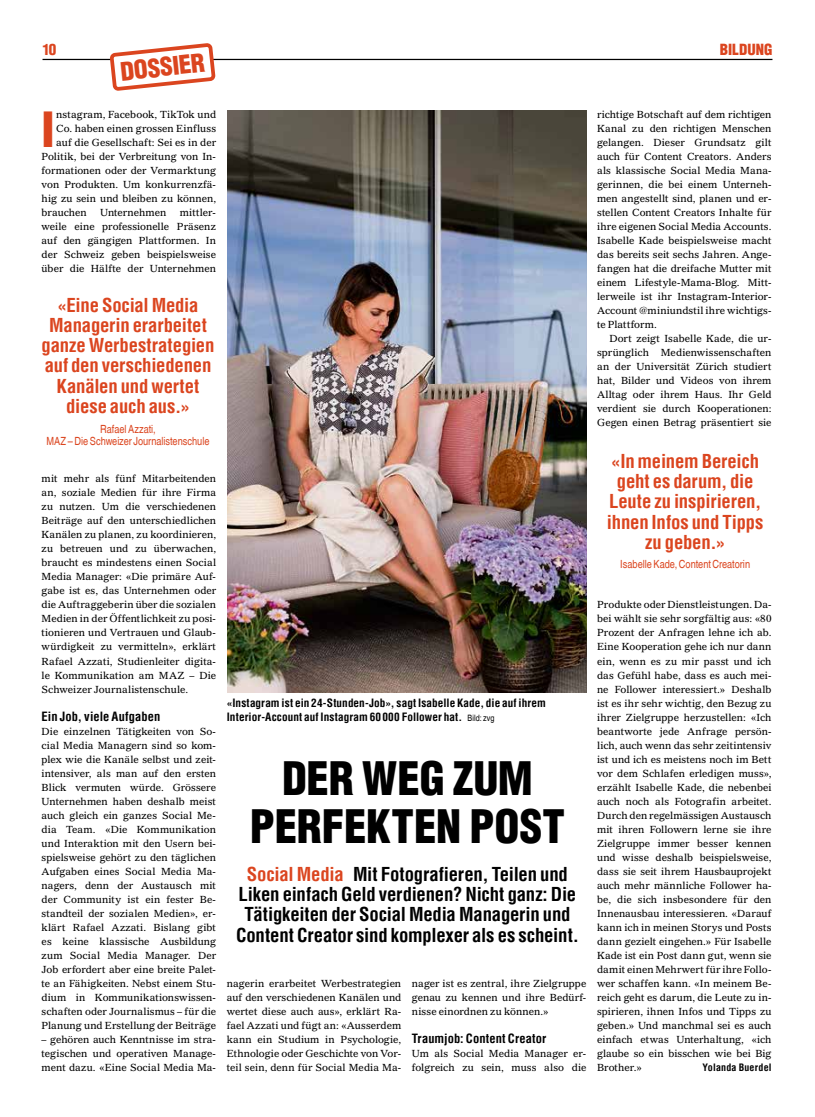
<style>
.page{position:relative;width:815px;height:1117px;background:#fff}
.page>*{position:absolute;margin:0;border:0;box-sizing:border-box;transform-origin:0 0}
.t1{font:900 condensed 47.38px "Helvetica Com";color:#db451f}
.t2{font:900 condensed 45px/47.5px "Helvetica Com";letter-spacing:-.005em;color:#000;text-align:center}
.t3{font:900 condensed 25px "Helvetica Com";color:#db451f}
.t4{font:700 condensed 18.75px/20.2px "Helvetica Com";letter-spacing:-.01em;color:#db451f;text-align:center}
.t5{font:700 condensed 18.75px/20.2px "Helvetica Com";letter-spacing:-.01em;color:#000;text-align:center}
.t6{font:900 condensed 15px "Helvetica Com";color:#db451f}
.t7{font:700 condensed 12.5px "Helvetica Com";letter-spacing:.005em;color:#000}
.t8{font:700 condensed 11.25px/14px "Helvetica Com";letter-spacing:.005em;color:#000}
.t9{font:condensed 11.25px/12.5px "Helvetica Com";letter-spacing:-.005em;color:#db451f;text-align:center}
.t10{font:10px/14px "Gazette LT Std";color:#000;text-align:justify}
.t11{font:700 condensed 10px "Helvetica Com";letter-spacing:.015em;color:#000}
.s1{font-weight:400;font-size:8.75px}
.s2{color:#db451f}
</style>
<div class="page">
<hr style="left:43px;top:59px;width:729px;height:1px;background:#000">
<svg style="left:111px;top:43px;width:105px;height:48px"></svg>
<img style="left:228px;top:111px;width:358px;height:581px">
<h3 class="t6" style="left:43px;top:40px;width:15px">10</h3>
<h3 class="t6" style="left:720px;top:40px;width:54px">BILDUNG</h3>
<h3 class="t3" style="left:119px;top:56px;width:86px;rotate:-6deg">DOSSIER</h3>
<h1 class="t1" style="left:42px;top:100px;width:15px">I</h1>
<p class="t10" style="left:56px;top:107px;width:161px">nstagram, Facebook, TikTok und</p>
<p class="t10" style="left:597px;top:107px;width:176px">richtige Botschaft auf dem richtigen Kanal zu den richtigen Menschen gelangen. Dieser Grundsatz gilt auch für Content Creators. Anders als klassische Social Media Mana&shy;gerinnen, die bei einem Unterneh&shy;men angestellt sind, planen und er&shy;stellen Content Creators Inhalte für ihre eigenen Social Media Accounts.<br>Isabelle Kade beispielsweise macht das bereits seit sechs Jahren. Ange&shy;fangen hat die dreifache Mutter mit einem Lifestyle-Mama-Blog. Mitt&shy;lerweile ist ihr Instagram-Interior-Account @miniundstil ihre wichtigs&shy;te Plattform.</p>
<p class="t10" style="left:597px;top:331px;width:176px;text-indent:12px">Dort zeigt Isabelle Kade, die ur&shy;sprünglich Medienwissenschaften an der Universität Zürich studiert hat, Bilder und Videos von ihrem Alltag oder ihrem Haus. Ihr Geld verdient sie durch Kooperationen:<br>Gegen einen Betrag präsentiert sie</p>
<p class="t10" style="left:56px;top:121px;width:161px">Co. haben einen grossen Einfluss</p>
<p class="t10" style="left:56px;top:135px;width:161px">auf die Gesellschaft: Sei es in der</p>
<p class="t10" style="left:42px;top:149px;width:176px">Politik, bei der Verbreitung von In-</p>
<p class="t10" style="left:42px;top:163px;width:176px">formationen oder der Vermarktung</p>
<p class="t10" style="left:42px;top:177px;width:176px">von Produkten. Um konkurrenzfä-</p>
<p class="t10" style="left:42px;top:191px;width:176px">hig zu sein und bleiben zu können,</p>
<p class="t10" style="left:42px;top:205px;width:47px">brauchen</p>
<p class="t10" style="left:100px;top:205px;width:68px">Unternehmen</p>
<p class="t10" style="left:42px;top:205px;width:176px;text-indent:138px">mittler&shy;weile eine professionelle Präsenz auf den gängigen Plattformen. In der Schweiz geben beispielsweise über die Hälfte der Unternehmen</p>
<h3 class="t4" style="left:42px;top:294px;width:174px">«Eine Social Media<br>Managerin erarbeitet ganze Werbestrategien auf den verschiedenen<br>Kanälen und wertet diese auch aus.»</h3>
<p class="t9" style="left:47px;top:422px;width:164px">Rafael Azzati,<br>MAZ – Die Schweizer Journalistenschule</p>
<p class="t10" style="left:42px;top:471px;width:176px">mit mehr als fünf Mitarbeitenden an, soziale Medien für ihre Firma zu nutzen. Um die verschiedenen Beiträge auf den unterschiedlichen Kanälen zu planen, zu koordinieren, zu betreuen und zu überwachen, braucht es mindestens einen Social Media Manager: «Die primäre Auf&shy;gabe ist es, das Unternehmen oder die Auftraggeberin über die sozialen Medien in der Öffentlichkeit zu posi&shy;tionieren und Vertrauen und Glaub&shy;würdigkeit zu vermitteln», erklärt Rafael Azzati, Studienleiter digita&shy;le Kommunikation am MAZ – Die Schweizer Journalistenschule.</p>
<p class="t7" style="left:42px;top:707px;width:120px">Ein Job, viele Aufgaben</p>
<p class="t10" style="left:42px;top:723px;width:176px">Die einzelnen Tätigkeiten von So&shy;cial Media Managern sind so kom&shy;plex wie die Kanäle selbst und zeit&shy;intensiver, als man auf den ersten Blick vermuten würde. Grössere Unternehmen haben deshalb meist auch gleich ein ganzes Social Me&shy;dia Team. «Die Kommunikation und Interaktion mit den Usern bei&shy;spielsweise gehört zu den täglichen Aufgaben eines Social Media Ma&shy;nagers, denn der Austausch mit der Community ist ein fester Be&shy;standteil der sozialen Medien», er&shy;klärt Rafael Azzati. Bislang gibt es keine klassische Ausbildung zum Social Media Manager. Der Job erfordert aber eine breite Palet&shy;te an Fähigkeiten. Nebst einem Stu&shy;dium in Kommunikationswissen&shy;schaften oder Journalismus – für die Planung und Erstellung der Beiträge</p>
<p class="t10" style="left:42px;top:1031px;width:176px">– gehören auch Kenntnisse im stra&shy;tegischen und operativen Manage&shy;ment dazu. «Eine Social Media Ma-</p>
<p class="t8" style="left:227px;top:695px;width:321px">«Instagram ist ein 24-Stunden-Job», sagt Isabelle Kade, die auf ihrem<br>Interior-Account auf Instagram 60000 Follower hat. <span class="s1">Bild: zvg</span></p>
<h2 class="t2" style="left:250px;top:754px;width:316px">DER WEG ZUM<br>PERFEKTEN POST</h2>
<h3 class="t5" style="left:236px;top:863px;width:344px"><span class="s2">Social Media</span> Mit Fotografieren, Teilen und Liken einfach Geld verdienen? Nicht ganz: Die Tätigkeiten der Social Media Managerin und Content Creator sind komplexer als es scheint.</h3>
<p class="t10" style="left:227px;top:975px;width:176px">nagerin erarbeitet Werbestrategien auf den verschiedenen Kanälen und wertet diese auch aus», erklärt Ra&shy;fael Azzati und fügt an: «Ausserdem kann ein Studium in Psychologie, Ethnologie oder Geschichte von Vor&shy;teil sein, denn für Social Media Ma-</p>
<p class="t10" style="left:412px;top:975px;width:176px">nager ist es zentral, ihre Zielgruppe genau zu kennen und ihre Bedürf&shy;nisse einordnen zu können.»</p>
<p class="t7" style="left:412px;top:1029px;width:136px">Traumjob: Content Creator</p>
<p class="t10" style="left:412px;top:1045px;width:176px">Um als Social Media Manager er&shy;folgreich zu sein, muss also die</p>
<h3 class="t4" style="left:607px;top:450px;width:158px">«In meinem Bereich geht es darum, die<br>Leute zu inspirieren, ihnen Infos und Tipps zu geben.»</h3>
<p class="t9" style="left:620px;top:558px;width:131px">Isabelle Kade, Content Creatorin</p>
<p class="t10" style="left:597px;top:597px;width:176px">Produkte oder Dienstleistungen. Da&shy;bei wählt sie sehr sorgfältig aus: «80<br>Prozent der Anfragen lehne ich ab.<br>Eine Kooperation gehe ich nur dann ein, wenn es zu mir passt und ich das Gefühl habe, dass es auch mei&shy;ne Follower interessiert.» Deshalb ist es ihr sehr wichtig, den Bezug zu ihrer Zielgruppe herzustellen: «Ich beantworte jede Anfrage persön&shy;lich, auch wenn das sehr zeitintensiv ist und ich es meistens noch im Bett vor dem Schlafen erledigen muss», erzählt Isabelle Kade, die nebenbei auch noch als Fotografin arbeitet.<br>Durch den regelmässigen Austausch mit ihren Followern lerne sie ihre Zielgruppe immer besser kennen und wisse deshalb beispielsweise, dass sie seit ihrem Hausbauprojekt auch mehr männliche Follower ha&shy;be, die sich insbesondere für den Innenausbau interessieren. «Darauf kann ich in meinen Storys und Posts dann gezielt eingehen.» Für Isabelle Kade ist ein Post dann gut, wenn sie damit einen Mehrwert für ihre Follo&shy;wer schaffen kann. «In meinem Be&shy;reich geht es darum, die Leute zu in&shy;spirieren, ihnen Infos und Tipps zu geben.» Und manchmal sei es auch einfach etwas Unterhaltung, «ich glaube so ein bisschen wie bei Big Brother.»</p>
<p class="t11" style="left:703px;top:1060px;width:71px">Yolanda Buerdel</p>
</div>
